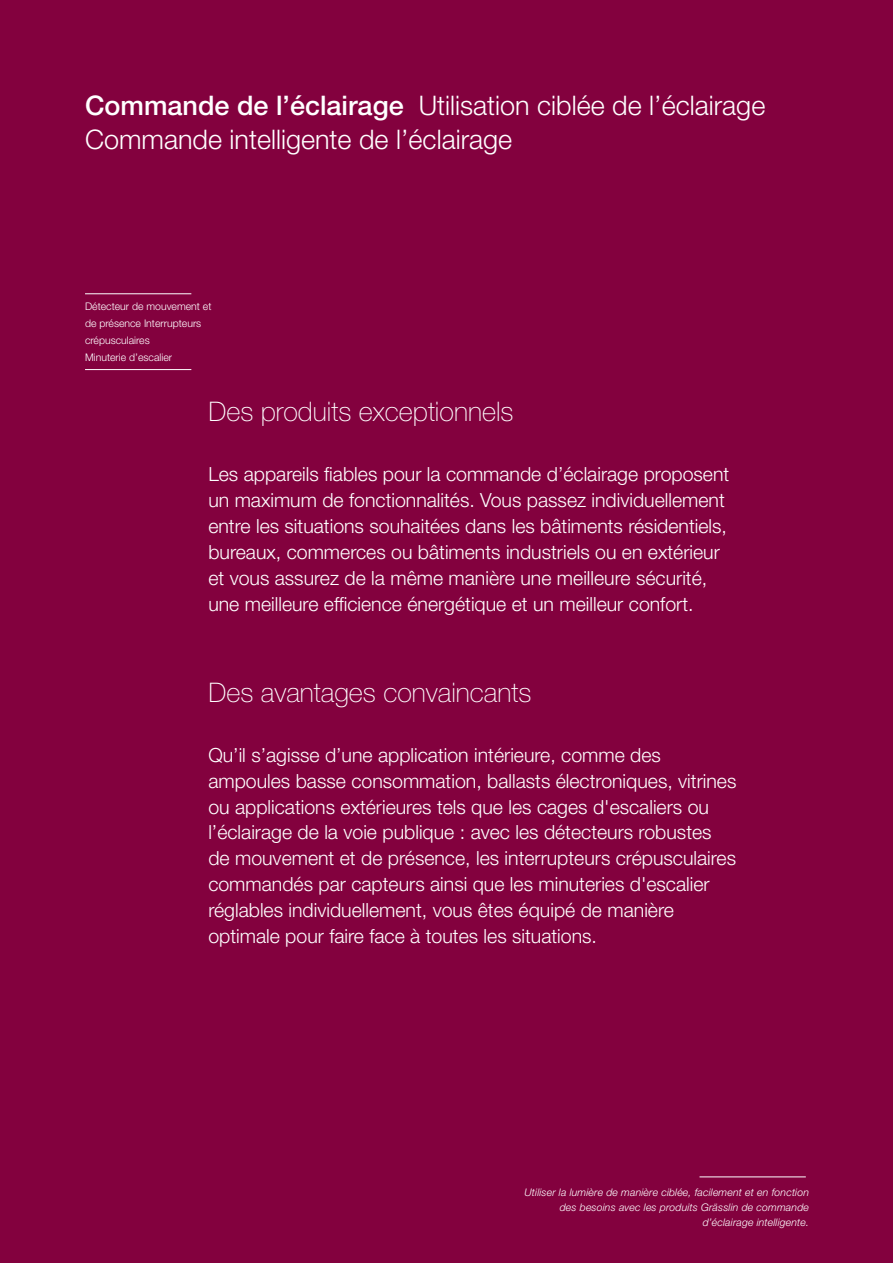
<style>
.page{position:relative;width:893px;height:1263px;background:#83013e}
.page>*{position:absolute;margin:0;border:0;box-sizing:border-box;transform-origin:0 0}
.t1{font:300 27px/34px "Helvetica Neue LT Std";color:#fff}
.t2{font:100 27px "Helvetica Neue LT Std";color:#fff}
.t3{font:300 19.5px/26px "Helvetica Neue LT Std";color:#fff}
.t4{font:italic 300 10.5px/15px "Helvetica Neue LT Std";letter-spacing:.015em;color:#fff;text-align:right}
.t5{font:300 10.5px/17px "Helvetica Neue LT Std";color:#fff}
.s1{font-weight:500}
</style>
<div class="page">
<hr style="left:699px;top:1176px;width:107px;height:1px;background:#fff">
<hr style="left:85px;top:369px;width:106px;height:1px;background:#fff">
<hr style="left:85px;top:293px;width:106px;height:1px;background:#fff">
<h1 class="t1" style="left:85px;top:88px;width:682px"><span class="s1">Commande de l’éclairage</span> Utilisation ciblée de l’éclairage<br>Commande intelligente de l’éclairage</h1>
<p class="t5" style="left:85px;top:298px;width:128px">Détecteur de mouvement et de présence Interrupteurs crépusculaires<br>Minuterie d’escalier</p>
<h1 class="t2" style="left:208px;top:396px;width:307px">Des produits exceptionnels</h1>
<p class="t3" style="left:208px;top:461px;width:522px">Les appareils fiables pour la commande d’éclairage proposent un maximum de fonctionnalités. Vous passez individuellement entre les situations souhaitées dans les bâtiments résidentiels, bureaux, commerces ou bâtiments industriels ou en extérieur et vous assurez de la même manière une meilleure sécurité, une meilleure efficience énergétique et un meilleur confort.</p>
<h1 class="t2" style="left:208px;top:677px;width:325px">Des avantages convaincants</h1>
<p class="t3" style="left:208px;top:741px;width:529px">Qu’il s’agisse d’une application intérieure, comme des ampoules basse consommation, ballasts électroniques, vitrines ou applications extérieures tels que les cages d'escaliers ou l’éclairage de la voie publique : avec les détecteurs robustes de mouvement et de présence, les interrupteurs crépusculaires commandés par capteurs ainsi que les minuteries d'escalier réglables individuellement, vous êtes équipé de manière optimale pour faire face à toutes les situations.</p>
<p class="t4" style="left:524px;top:1185px;width:286px">Utiliser la lumière de manière ciblée, facilement et en fonction des besoins avec les produits Grässlin de commande d’éclairage intelligente.</p>
</div>
